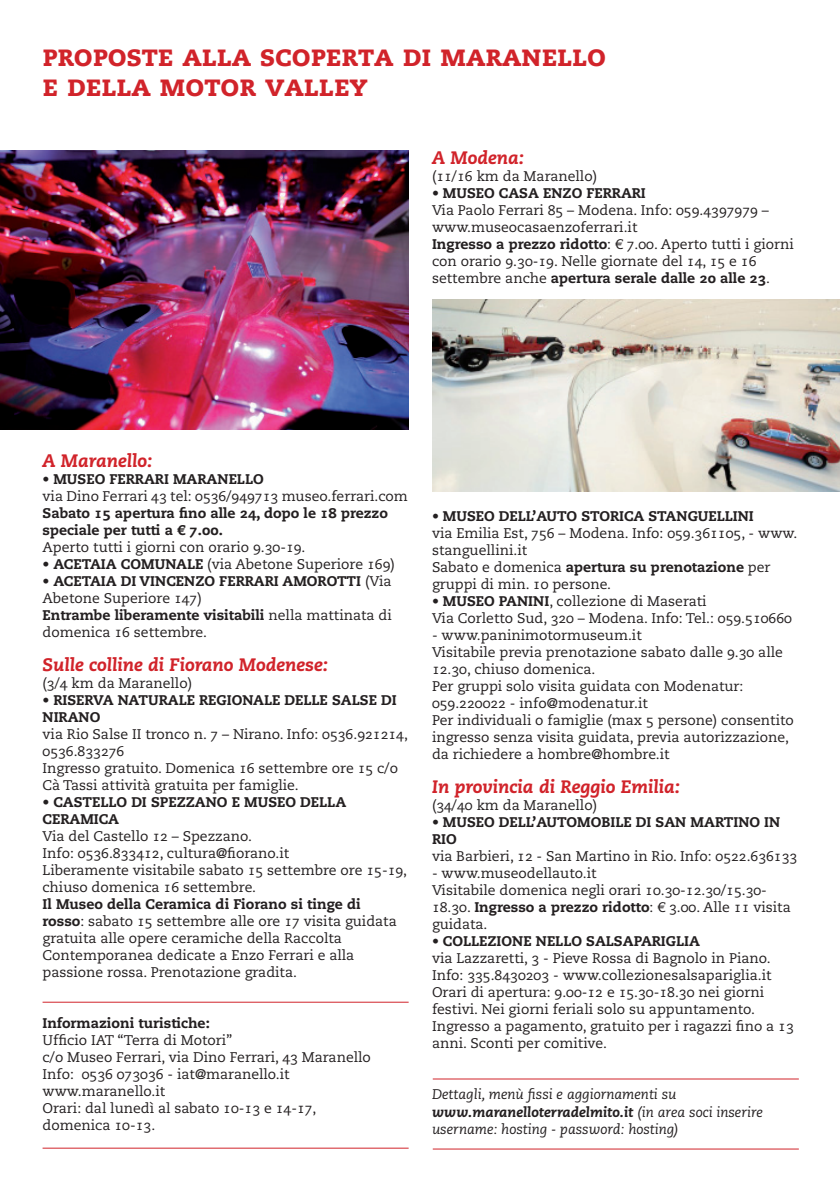
<style>
.page{position:relative;width:840px;height:1191px;background:#fff}
.page>*{position:absolute;margin:0;border:0;box-sizing:border-box;transform-origin:0 0}
.t1{font:800 30px/30px "Caecilia LT Std";color:#d1232a}
.t2{font:italic 800 18px "Caecilia LT Std";color:#d1232a}
.t3{font:14px/17px "Caecilia LT Std";color:#231f20}
.t4{font:800 14px/17px "Caecilia LT Std";color:#231f20}
.t5{font:italic 14px/17px "Caecilia LT Std";color:#231f20}
.s1{font-weight:800}
.s2{font-weight:400}
</style>
<div class="page">
<img style="left:432px;top:299px;width:407px;height:192px">
<img style="left:0;top:150px;width:408px;height:280px">
<hr style="left:43px;top:1001px;width:365px;height:1px;background:#d1232a">
<hr style="left:432px;top:1078px;width:366px;height:1px;background:#d1232a">
<hr style="left:432px;top:1148px;width:366px;height:1px;background:#d1232a">
<hr style="left:43px;top:1147px;width:365px;height:1px;background:#d1232a">
<h1 class="t1" style="left:43px;top:42px;width:565px">Proposte alla scoperta di Maranello e della Motor Valley</h1>
<p class="t2" style="left:432px;top:150px;width:93px">A Modena:</p>
<p class="t3" style="left:432px;top:169px;width:166px">(11/16 km da Maranello)</p>
<p class="t3" style="left:432px;top:186px;width:363px">• <span class="s1">MUSEO CASA ENZO FERRARI<br></span>Via Paolo Ferrari 85 – Modena. Info: 059.4397979 – www.museocasaenzoferrari.it<br><span class="s1">Ingresso a prezzo ridotto</span>: € 7.00. Aperto tutti i giorni con orario 9.30-19. Nelle giornate del 14, 15 e 16 settembre anche <span class="s1">apertura serale dalle 20 alle 23</span>.</p>
<p class="t2" style="left:43px;top:453px;width:111px">A Maranello:</p>
<p class="t3" style="left:43px;top:472px;width:367px">• <span class="s1">MUSEO FERRARI MARANELLO<br></span>via Dino Ferrari 43 tel: 0536/949713 museo.ferrari.com</p>
<p class="t4" style="left:43px;top:506px;width:346px">Sabato 15 apertura fino alle 24, dopo le 18 prezzo speciale per tutti a € 7.00.</p>
<p class="t3" style="left:43px;top:540px;width:264px">Aperto tutti i giorni con orario 9.30-19.</p>
<p class="t3" style="left:43px;top:557px;width:353px">• <span class="s1">ACETAIA COMUNALE</span> (via Abetone Superiore 169)</p>
<p class="t3" style="left:43px;top:574px;width:350px">• <span class="s1">ACETAIA DI VINCENZO FERRARI AMOROTTI</span> (Via Abetone Superiore 147)<br><span class="s1">Entrambe liberamente visitabili</span> nella mattinata di domenica 16 settembre.</p>
<p class="t2" style="left:43px;top:657px;width:287px">Sulle colline di Fiorano Modenese:</p>
<p class="t3" style="left:43px;top:676px;width:151px">(3/4 km da Maranello)</p>
<p class="t4" style="left:43px;top:693px;width:355px"><span class="s2">•</span> RISERVA NATURALE REGIONALE DELLE SALSE DI<br>NIRANO</p>
<p class="t3" style="left:43px;top:727px;width:367px">via Rio Salse II tronco n. 7 – Nirano. Info: 0536.921214, 0536.833276<br>Ingresso gratuito. Domenica 16 settembre ore 15 c/o Cà Tassi attività gratuita per famiglie.</p>
<p class="t4" style="left:43px;top:795px;width:305px"><span class="s2">•</span> CASTELLO DI SPEZZANO E MUSEO DELLA<br>CERAMICA</p>
<p class="t3" style="left:43px;top:829px;width:366px">Via del Castello 12 – Spezzano.<br>Info: 0536.833412, cultura@fiorano.it<br>Liberamente visitabile sabato 15 settembre ore 15-19, chiuso domenica 16 settembre.</p>
<p class="t3" style="left:43px;top:897px;width:355px"><span class="s1">Il Museo della Ceramica di Fiorano si tinge di rosso</span>: sabato 15 settembre alle ore 17 visita guidata gratuita alle opere ceramiche della Raccolta Contemporanea dedicate a Enzo Ferrari e alla passione rossa. Prenotazione gradita.</p>
<p class="t4" style="left:43px;top:1016px;width:169px">Informazioni turistiche:</p>
<p class="t3" style="left:43px;top:1033px;width:330px">Ufficio IAT “Terra di Motori”<br>c/o Museo Ferrari, via Dino Ferrari, 43 Maranello<br>Info: 0536 073036 - iat@maranello.it www.maranello.it<br>Orari: dal lunedì al sabato 10-13 e 14-17, domenica 10-13.</p>
<p class="t3" style="left:432px;top:509px;width:366px">• <span class="s1">MUSEO DELL’AUTO STORICA STANGUELLINI<br></span>via Emilia Est, 756 – Modena. Info: 059.361105, - www. stanguellini.it<br>Sabato e domenica <span class="s1">apertura su prenotazione</span> per gruppi di min. 10 persone.</p>
<p class="t3" style="left:432px;top:594px;width:361px">• <span class="s1">MUSEO PANINI</span>, collezione di Maserati<br>Via Corletto Sud, 320 – Modena. Info: Tel.: 059.510660</p>
<p class="t3" style="left:432px;top:628px;width:363px">- www.paninimotormuseum.it<br>Visitabile previa prenotazione sabato dalle 9.30 alle 12.30, chiuso domenica.<br>Per gruppi solo visita guidata con Modenatur:<br>059.220022 - info@modenatur.it<br>Per individuali o famiglie (max 5 persone) consentito ingresso senza visita guidata, previa autorizzazione, da richiedere a hombre@hombre.it</p>
<p class="t2" style="left:432px;top:779px;width:249px">In provincia di Reggio Emilia:</p>
<p class="t3" style="left:432px;top:798px;width:166px">(34/40 km da Maranello)</p>
<p class="t4" style="left:432px;top:815px;width:350px"><span class="s2">•</span> MUSEO DELL’AUTOMOBILE DI SAN MARTINO IN<br>RIO</p>
<p class="t3" style="left:432px;top:849px;width:366px">via Barbieri, 12 - San Martino in Rio. Info: 0522.636133</p>
<p class="t3" style="left:432px;top:866px;width:360px">- www.museodellauto.it<br>Visitabile domenica negli orari 10.30-12.30/15.30- 18.30. <span class="s1">Ingresso a prezzo ridotto</span>: € 3.00. Alle 11 visita guidata.</p>
<p class="t3" style="left:432px;top:934px;width:363px">• <span class="s1">COLLEZIONE NELLO SALSAPARIGLIA<br></span>via Lazzaretti, 3 - Pieve Rossa di Bagnolo in Piano.<br>Info: 335.8430203 - www.collezionesalsapariglia.it Orari di apertura: 9.00-12 e 15.30-18.30 nei giorni festivi. Nei giorni feriali solo su appuntamento.<br>Ingresso a pagamento, gratuito per i ragazzi fino a 13 anni. Sconti per comitive.</p>
<p class="t5" style="left:432px;top:1087px;width:332px">Dettagli, menù fissi e aggiornamenti su <span class="s1">www.maranelloterradelmito.it</span> (in area soci inserire username: hosting - password: hosting)</p>
</div>
